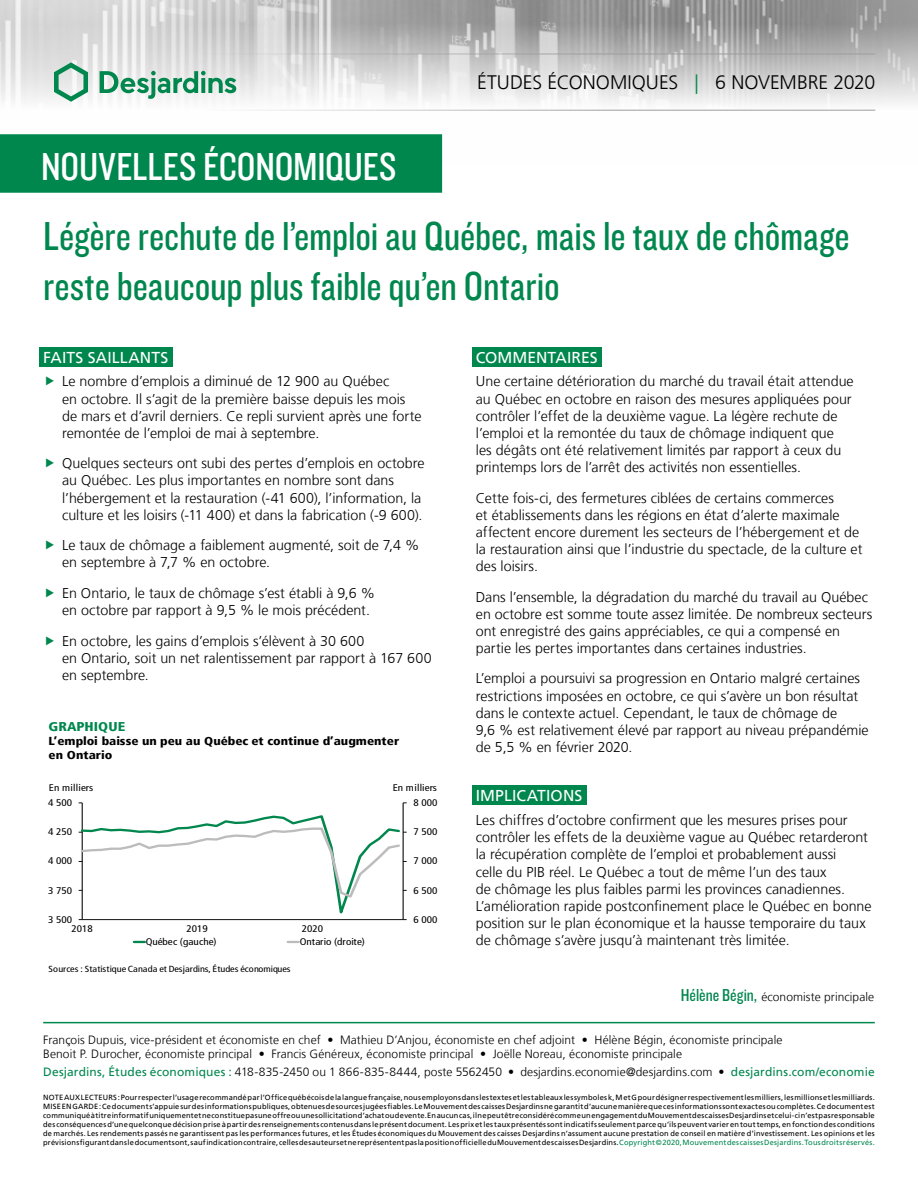
<style>
.page{position:relative;width:918px;height:1188px;background:#fff}
.page>*{position:absolute;margin:0;border:0;box-sizing:border-box;transform-origin:0 0}
.t1{font:42px/50.4px "Knockout 29 Junior Ltweight";letter-spacing:-.005em;color:#00874e}
.t2{font:40.5px "Knockout 29 Junior Ltweight";color:#fff}
.t3{font:300 19.5px "Frutiger LT";color:#000}
.t4{font:15.75px "Frutiger LT";letter-spacing:.005em;color:#fff}
.t5{font:300 14.25px/17.1px "Frutiger LT";color:#000}
.t6{font:900 condensed 12.75px "Frutiger LT";letter-spacing:.005em;color:#00874e;scale:1.15 1}
.t7{font:300 12px/14.4px "Frutiger LT";letter-spacing:.005em;color:#000}
.t8{font:900 condensed 11.55px/14px "Frutiger LT";letter-spacing:-.005em;color:#000;scale:1.15 1}
.t9{font:condensed 9.6px "Frutiger LT";color:#000;scale:1.15 1}
.t10{font:condensed 8.85px "Frutiger LT";letter-spacing:-.005em;color:#000;scale:1.15 1}
.t11{font:7.5px/9px "Frutiger LT";letter-spacing:.025em;color:#000;text-align:justify}
.s1{color:#00874e}
.s2{font-family:"Knockout 29 Junior Ltweight";font-weight:400;font-size:18px;color:#00874e}
.s3{font-weight:400;color:#00874e}
</style>
<div class="page">
<img style="left:0;top:0;width:918px;height:164px">
<hr style="left:43px;top:54px;width:832px;height:1px;background:#9d9d9c">
<hr style="left:43px;top:110px;width:832px;height:1px;background:#9d9d9c">
<svg style="left:54px;top:62px;width:34px;height:40px"></svg>
<svg style="left:100px;top:71px;width:136px;height:28px"></svg>
<div style="left:0;top:135px;width:441px;height:57px;background:#00874e"></div>
<div style="left:0;top:134px;width:442px;height:59px;border:2px solid #00874e"></div>
<hr style="left:43px;top:1022px;width:832px;height:1px;background:#00874e">
<div style="left:39px;top:347px;width:133px;height:20px;background:#00874e"></div>
<div style="left:472px;top:347px;width:130px;height:20px;background:#00874e"></div>
<div style="left:472px;top:786px;width:114px;height:19px;background:#00874e"></div>
<hr style="left:403px;top:803px;width:1px;height:117px;background:#000">
<hr style="left:82px;top:803px;width:1px;height:117px;background:#000">
<svg style="left:79px;top:814px;width:328px;height:106px"></svg>
<svg style="left:134px;top:941px;width:11px;height:2px"></svg>
<svg style="left:288px;top:941px;width:11px;height:2px"></svg>
<h2 class="t2" style="left:41px;top:140px;width:357px">NOUVELLES ÉCONOMIQUES</h2>
<h3 class="t3" style="left:477px;top:72px;width:400px">ÉTUDES ÉCONOMIQUES <span class="s1">|</span> 6 NOVEMBRE 2020</h3>
<h1 class="t1" style="left:43px;top:209px;width:808px">Légère rechute de l’emploi au Québec, mais le taux de chômage reste beaucoup plus faible qu’en Ontario</h1>
<p class="t4" style="left:43px;top:348px;width:127px">FAITS SAILLANTS</p>
<p class="t5" style="left:62px;top:373px;width:361px">Le nombre d’emplois a diminué de 12 900 au Québec<br>en octobre. Il s’agit de la première baisse depuis les mois de mars et d’avril derniers. Ce repli survient après une forte remontée de l’emploi de mai à septembre.</p>
<p class="t5" style="left:62px;top:455px;width:364px">Quelques secteurs ont subi des pertes d’emplois en octobre au Québec. Les plus importantes en nombre sont dans l’hébergement et la restauration (-41 600), l’information, la culture et les loisirs (-11 400) et dans la fabrication (-9 600).</p>
<p class="t5" style="left:62px;top:537px;width:359px">Le taux de chômage a faiblement augmenté, soit de 7,4 % en septembre à 7,7 % en octobre.</p>
<p class="t5" style="left:62px;top:585px;width:314px">En Ontario, le taux de chômage s’est établi à 9,6 % en octobre par rapport à 9,5 % le mois précédent.</p>
<p class="t5" style="left:62px;top:632px;width:371px">En octobre, les gains d’emplois s’élèvent à 30 600<br>en Ontario, soit un net ralentissement par rapport à 167 600 en septembre.</p>
<p class="t6" style="left:49px;top:719px;width:68px">GRAPHIQUE</p>
<p class="t8" style="left:49px;top:734px;width:306px">L’emploi baisse un peu au Québec et continue d’augmenter en Ontario</p>
<p class="t9" style="left:49px;top:782px;width:40px">En milliers</p>
<p class="t9" style="left:393px;top:782px;width:40px">En milliers</p>
<p class="t9" style="left:48px;top:797px;width:22px">4 500</p>
<p class="t9" style="left:414px;top:797px;width:22px">8 000</p>
<p class="t9" style="left:48px;top:826px;width:22px">4 250</p>
<p class="t9" style="left:414px;top:826px;width:22px">7 500</p>
<p class="t9" style="left:48px;top:855px;width:22px">4 000</p>
<p class="t9" style="left:414px;top:855px;width:22px">7 000</p>
<p class="t9" style="left:48px;top:885px;width:22px">3 750</p>
<p class="t9" style="left:414px;top:885px;width:22px">6 500</p>
<p class="t9" style="left:48px;top:914px;width:22px">3 500</p>
<p class="t9" style="left:414px;top:914px;width:22px">6 000</p>
<p class="t9" style="left:71px;top:923px;width:20px">2018</p>
<p class="t9" style="left:187px;top:923px;width:20px">2019</p>
<p class="t9" style="left:302px;top:923px;width:20px">2020</p>
<p class="t9" style="left:146px;top:936px;width:63px">Québec (gauche)</p>
<p class="t9" style="left:300px;top:936px;width:58px">Ontario (droite)</p>
<p class="t10" style="left:49px;top:964px;width:212px">Sources : Statistique Canada et Desjardins, Études économiques</p>
<p class="t4" style="left:476px;top:348px;width:123px">COMMENTAIRES</p>
<p class="t5" style="left:476px;top:373px;width:379px">Une certaine détérioration du marché du travail était attendue au Québec en octobre en raison des mesures appliquées pour contrôler l’effet de la deuxième vague. La légère rechute de l’emploi et la remontée du taux de chômage indiquent que<br>les dégâts ont été relativement limités par rapport à ceux du printemps lors de l’arrêt des activités non essentielles.</p>
<p class="t5" style="left:476px;top:489px;width:388px">Cette fois-ci, des fermetures ciblées de certains commerces<br>et établissements dans les régions en état d’alerte maximale affectent encore durement les secteurs de l’hébergement et de la restauration ainsi que l’industrie du spectacle, de la culture et des loisirs.</p>
<p class="t5" style="left:476px;top:588px;width:398px">Dans l’ensemble, la dégradation du marché du travail au Québec en octobre est somme toute assez limitée. De nombreux secteurs ont enregistré des gains appréciables, ce qui a compensé en partie les pertes importantes dans certaines industries.</p>
<p class="t5" style="left:476px;top:670px;width:394px">L’emploi a poursuivi sa progression en Ontario malgré certaines restrictions imposées en octobre, ce qui s’avère un bon résultat dans le contexte actuel. Cependant, le taux de chômage de<br>9,6 % est relativement élevé par rapport au niveau prépandémie de 5,5 % en février 2020.</p>
<p class="t4" style="left:476px;top:787px;width:108px">IMPLICATIONS</p>
<p class="t5" style="left:476px;top:812px;width:397px">Les chiffres d’octobre confirment que les mesures prises pour contrôler les effets de la deuxième vague au Québec retarderont la récupération complète de l’emploi et probablement aussi<br>celle du PIB réel. Le Québec a tout de même l’un des taux<br>de chômage les plus faibles parmi les provinces canadiennes.<br>L’amélioration rapide postconfinement place le Québec en bonne position sur le plan économique et la hausse temporaire du taux de chômage s’avère jusqu’à maintenant très limitée.</p>
<p class="t7" style="left:681px;top:990px;width:195px"><span class="s2">Hélène Bégin,</span> économiste principale</p>
<p class="t7" style="left:43px;top:1032px;width:741px">François Dupuis, vice-président et économiste en chef • Mathieu D’Anjou, économiste en chef adjoint • Hélène Bégin, économiste principale<br>Benoit P. Durocher, économiste principal • Francis Généreux, économiste principal • Joëlle Noreau, économiste principale</p>
<p class="t7" style="left:43px;top:1065px;width:833px"><span class="s3">Desjardins, Études économiques :</span> 418-835-2450 ou 1 866-835-8444, poste 5562450 • desjardins.economie@desjardins.com • <span class="s3">desjardins.com/economie</span></p>
<p class="t11" style="left:43px;top:1093px;width:833px">NOTE AUX LECTEURS: Pour respecter l’usage recommandé par l’Office québécois de la langue française, nous employons dans les textes et les tableaux les symboles k, M et G pour désigner respectivement les milliers, les millions et les milliards.<br>MISE EN GARDE: Ce document s’appuie sur des informations publiques, obtenues de sources jugées fiables. Le Mouvement des caisses Desjardins ne garantit d’aucune manière que ces informations sont exactes ou complètes. Ce document est communiqué à titre informatif uniquement et ne constitue pas une offre ou une sollicitation d’achat ou de vente. En aucun cas, il ne peut être considéré comme un engagement du Mouvement des caisses Desjardins et celui-ci n’est pas responsable des conséquences d’une quelconque décision prise à partir des renseignements contenus dans le présent document. Les prix et les taux présentés sont indicatifs seulement parce qu’ils peuvent varier en tout temps, en fonction des conditions de marchés. Les rendements passés ne garantissent pas les performances futures, et les Études économiques du Mouvement des caisses Desjardins n’assument aucune prestation de conseil en matière d’investissement. Les opinions et les prévisions figurant dans le document sont, sauf indication contraire, celles des auteurs et ne représentent pas la position officielle du Mouvement des caisses Desjardins. <span class="s1">Copyright©2020, Mouvement des caisses Desjardins. Tous droits réservés.</span></p>
</div>
